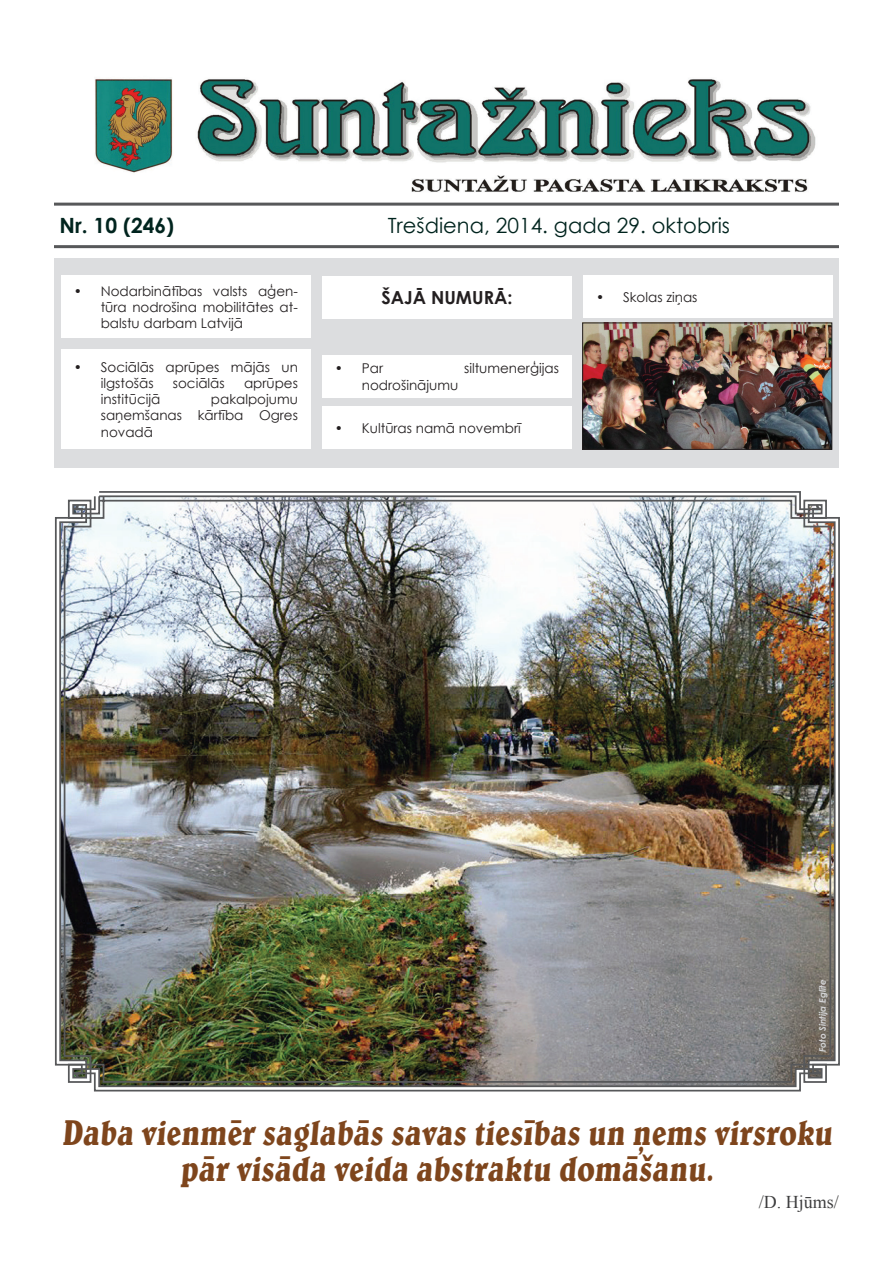
<style>
.page{position:relative;width:893px;height:1263px;background:#fff}
.page>*{position:absolute;margin:0;border:0;box-sizing:border-box;transform-origin:0 0}
.t1{font:condensed 36px/36px "Belwe TL";color:#7e451c;text-align:center}
.t2{font:21px "Century Gothic";color:#00241e}
.t3{font:700 21px "Century Gothic";color:#00241e}
.t4{font:700 18px "Century Gothic";color:#231f20}
.t5{font:18px "Times New Roman";color:#3e3e3f}
.t6{font:13.5px/16.2px "Century Gothic";color:#231f20;text-align:justify}
.t7{font:italic 700 9px "Century Gothic";color:#d4d5d7}
</style>
<div class="page">
<div style="left:54px;top:258px;width:785px;height:210px;background:#dcdddf"></div>
<hr style="left:54px;top:203px;width:785px;height:3px;background:#57585a">
<hr style="left:54px;top:245px;width:785px;height:3px;background:#57585a">
<img style="left:55px;top:491px;width:785px;height:601px">
<img style="left:95px;top:78px;width:721px;height:115px">
<div style="left:322px;top:407px;width:250px;height:42px;background:#fff"></div>
<div style="left:322px;top:276px;width:250px;height:42px;background:#fff"></div>
<div style="left:61px;top:349px;width:250px;height:100px;background:#fff"></div>
<div style="left:61px;top:276px;width:250px;height:62px;background:#fff"></div>
<img style="left:584px;top:325px;width:246px;height:123px">
<div style="left:582px;top:323px;width:250px;height:127px;border:1px solid #231f20"></div>
<div style="left:583px;top:275px;width:250px;height:43px;background:#fff"></div>
<div style="left:322px;top:355px;width:250px;height:43px;background:#fff"></div>
<h2 class="t3" style="left:60px;top:210px;width:116px">Nr. 10 (246)</h2>
<h2 class="t2" style="left:388px;top:211px;width:344px">Trešdiena, 2014. gada 29. oktobris</h2>
<p class="t6" style="left:101px;top:283px;width:199px;text-indent:-27px">• Nodarbinātības valsts aģen&shy;tūra nodrošina mobilitātes at&shy;balstu darbam Latvijā</p>
<p class="t6" style="left:101px;top:359px;width:199px;text-indent:-27px">• Sociālās aprūpes mājās un ilgstošās</p>
<p class="t6" style="left:173px;top:375px;width:53px">sociālās</p>
<p class="t6" style="left:244px;top:375px;width:55px">aprūpes</p>
<p class="t6" style="left:101px;top:391px;width:199px;text-indent:110px">pakalpojumu saņemšanas kārtība Ogres novadā</p>
<p class="t6" style="left:101px;top:391px;width:61px">institūcijā</p>
<h3 class="t4" style="left:381px;top:284px;width:133px">ŠAJĀ NUMURĀ:</h3>
<p class="t6" style="left:335px;top:360px;width:50px">• Par</p>
<p class="t6" style="left:464px;top:360px;width:96px">siltumenerģijas</p>
<p class="t6" style="left:362px;top:376px;width:98px">nodrošinājumu</p>
<p class="t6" style="left:335px;top:420px;width:187px">• Kultūras namā novembrī</p>
<p class="t6" style="left:596px;top:289px;width:103px">• Skolas ziņas</p>
<p class="t7" style="left:816px;top:1052px;width:74px;rotate:-90deg">Foto Sintija Eglīte</p>
<h1 class="t1" style="left:61px;top:1114px;width:777px">Daba vienmēr saglabās savas tiesības un ņems virsroku pār visāda veida abstraktu domāšanu.</h1>
<h3 class="t5" style="left:759px;top:1190px;width:82px">/D. Hjūms/</h3>
</div>
